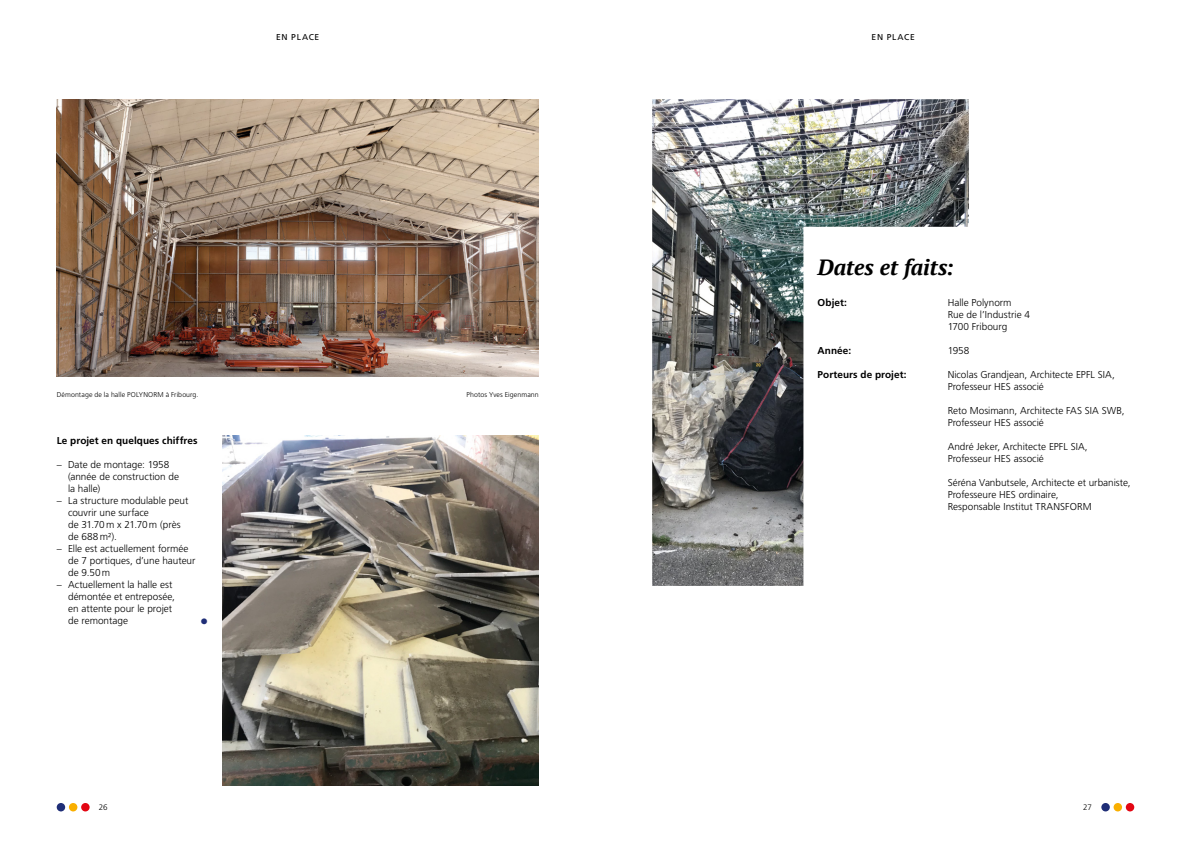
<style>
.page{position:relative;width:1191px;height:842px;background:#fff}
.page>*{position:absolute;margin:0;border:0;box-sizing:border-box;transform-origin:0 0}
.t1{font:italic 700 22px "PT Serif";color:#000}
.t2{font:300 10px/12px "Frutiger LT Std";color:#000}
.t3{font:700 10px "Frutiger LT Std";letter-spacing:.005em;color:#000}
.t4{font:10px "Wingdings";color:#1f2e77}
.t5{font:8.5px "Frutiger LT Std";letter-spacing:.085em;color:#000}
.t6{font:300 8px "Frutiger LT Std";color:#000}
.t7{font:300 7px "Frutiger LT Std";letter-spacing:.01em;color:#000}
</style>
<div class="page">
<div style="left:57px;top:803px;width:8px;height:8px;background:#1f2e77;border-radius:50%"></div>
<div style="left:69px;top:803px;width:8px;height:8px;background:#f9af00;border-radius:50%"></div>
<div style="left:81px;top:803px;width:9px;height:8px;background:#e30613;border-radius:50%"></div>
<div style="left:1101px;top:803px;width:8px;height:8px;background:#1f2e77;border-radius:50%"></div>
<div style="left:1113px;top:803px;width:9px;height:8px;background:#f9af00;border-radius:50%"></div>
<div style="left:1125px;top:803px;width:9px;height:8px;background:#e30613;border-radius:50%"></div>
<img style="left:652px;top:99px;width:317px;height:487px">
<img style="left:57px;top:99px;width:482px;height:277px">
<img style="left:222px;top:435px;width:317px;height:350px">
<p class="t5" style="left:276px;top:32px;width:45px">EN PLACE</p>
<p class="t5" style="left:871px;top:32px;width:45px">EN PLACE</p>
<p class="t7" style="left:57px;top:391px;width:143px">Démontage de la halle POLYNORM à Fribourg.</p>
<p class="t7" style="left:466px;top:391px;width:74px">Photos Yves Eigenmann</p>
<p class="t3" style="left:57px;top:435px;width:142px">Le projet en quelques chiffres</p>
<p class="t2" style="left:68px;top:459px;width:113px;text-indent:-11px">– Date de montage: 1958 (année de construction de la halle)</p>
<p class="t2" style="left:68px;top:495px;width:122px;text-indent:-11px">– La structure modulable peut couvrir une surface<br>de 31.70m x 21.70m (près de 688m²).</p>
<p class="t2" style="left:68px;top:543px;width:129px;text-indent:-11px">– Elle est actuellement formée de 7 portiques, d’une hauteur de 9.50m</p>
<p class="t2" style="left:68px;top:579px;width:108px;text-indent:-11px">– Actuellement la halle est démontée et entreposée, en attente pour le projet de remontage</p>
<p class="t4" style="left:200px;top:616px;width:9px">●</p>
<h1 class="t1" style="left:817px;top:253px;width:138px">Dates et faits:</h1>
<p class="t3" style="left:817px;top:297px;width:31px">Objet:</p>
<p class="t2" style="left:947px;top:297px;width:84px">Halle Polynorm<br>Rue de l’Industrie 4<br>1700 Fribourg</p>
<p class="t3" style="left:817px;top:345px;width:35px">Année:</p>
<p class="t2" style="left:947px;top:345px;width:23px">1958</p>
<p class="t3" style="left:817px;top:369px;width:90px">Porteurs de projet:</p>
<p class="t2" style="left:947px;top:369px;width:169px">Nicolas Grandjean, Architecte EPFL SIA,<br>Professeur HES associé</p>
<p class="t2" style="left:947px;top:405px;width:179px">Reto Mosimann, Architecte FAS SIA SWB,<br>Professeur HES associé</p>
<p class="t2" style="left:947px;top:441px;width:141px">André Jeker, Architecte EPFL SIA,<br>Professeur HES associé</p>
<p class="t2" style="left:947px;top:477px;width:184px">Séréna Vanbutsele, Architecte et urbaniste,<br>Professeure HES ordinaire,<br>Responsable Institut TRANSFORM</p>
<p class="t6" style="left:99px;top:803px;width:10px">26</p>
<p class="t6" style="left:1083px;top:803px;width:10px">27</p>
</div>
